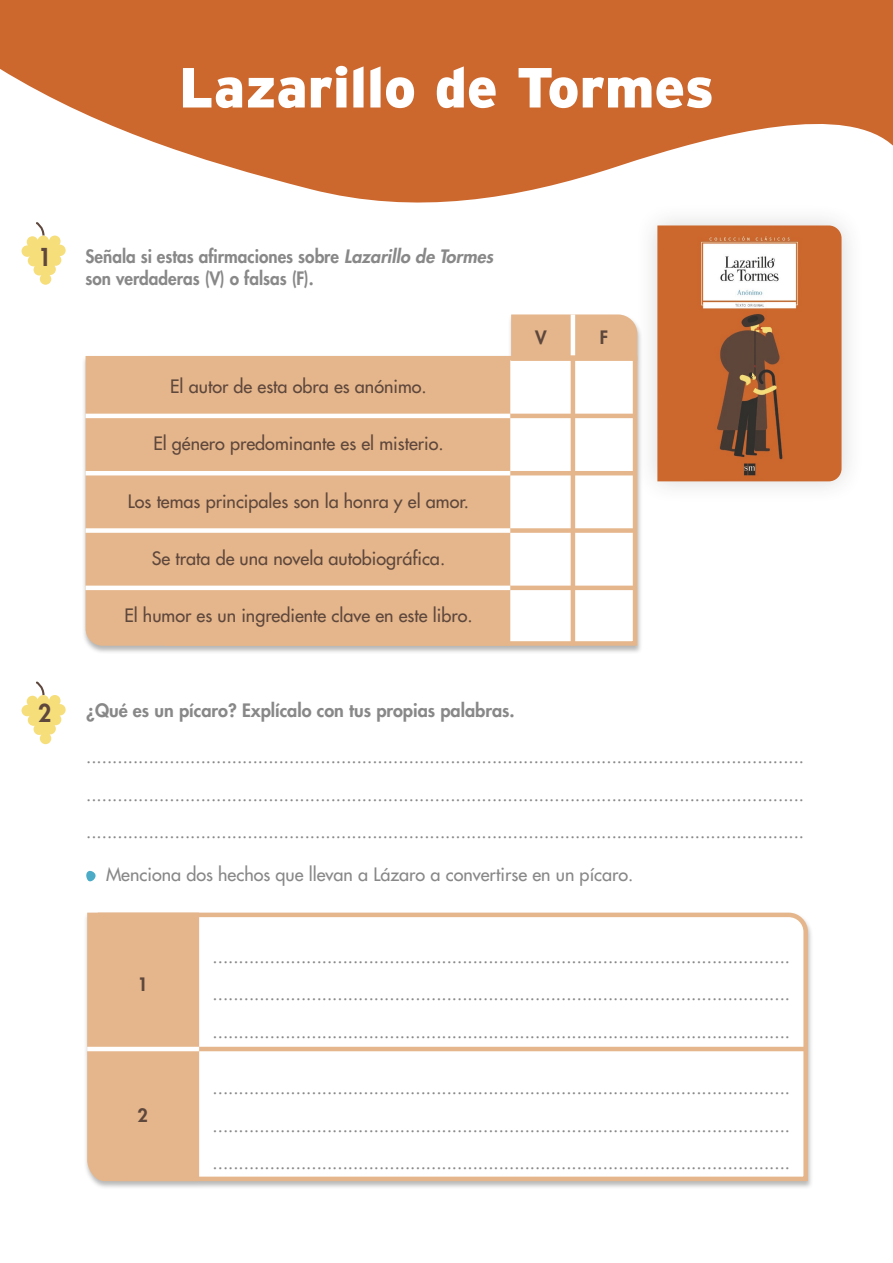
<style>
.page{position:relative;width:893px;height:1263px;background:#fff}
.page>*{position:absolute;margin:0;border:0;box-sizing:border-box;transform-origin:0 0}
.t1{font:900 56.4px "Interstate";color:#fff}
.t2{font:800 24px "Futura Std";color:#5e473c;scale:.95 1}
.t3{font:500 18px/37.5px "Futura Std";color:#888;text-align:justify}
.t4{font:500 18px "Futura Std";color:#5e473c}
.t5{font:800 18px/21.6px "Futura Std";color:#888;scale:.95 1}
.t6{font:800 18px "Futura Std";color:#888}
.t7{font:800 18px "Futura Std";color:#5e473c}
.s1{font-style:italic}
</style>
<div class="page">
<svg style="left:0;top:0;width:893px;height:203px;fill:#cc672e"></svg>
<svg style="left:21px;top:222px;width:45px;height:63px"></svg>
<div style="left:82px;top:314px;width:561px;height:341px;background:#2f2f2e;opacity:.35"></div>
<svg style="left:147px;top:354px;width:492px;height:294px"></svg>
<div style="left:86px;top:356px;width:424px;height:290px;background:#e5b68b"></div>
<hr style="left:323px;top:414px;width:312px;height:4px;background:#e5b68b">
<hr style="left:86px;top:414px;width:424px;height:4px;background:#fff">
<hr style="left:323px;top:586px;width:312px;height:4px;background:#e5b68b">
<hr style="left:86px;top:586px;width:424px;height:4px;background:#fff">
<hr style="left:323px;top:471px;width:312px;height:4px;background:#e5b68b">
<hr style="left:86px;top:471px;width:424px;height:4px;background:#fff">
<div style="left:323px;top:528px;width:312px;height:5px;background:#e5b68b"></div>
<div style="left:86px;top:528px;width:424px;height:5px;background:#fff"></div>
<hr style="left:571px;top:355px;width:4px;height:291px;background:#e5b68b">
<svg style="left:509px;top:314px;width:125px;height:49px;background:#e6bb93"></svg>
<hr style="left:571px;top:314px;width:4px;height:41px;background:#fff">
<svg style="left:21px;top:681px;width:45px;height:63px"></svg>
<svg style="left:86px;top:870px;width:10px;height:12px"></svg>
<div style="left:83px;top:912px;width:730px;height:278px;background:#2f2f2e;opacity:.34"></div>
<svg style="left:96px;top:912px;width:714px;height:271px"></svg>
<svg style="left:87px;top:913px;width:112px;height:268px;background:#e5b68c"></svg>
<hr style="left:186px;top:1047px;width:619px;height:4px;background:#e5b68b">
<hr style="left:87px;top:1047px;width:112px;height:4px;background:#fff">
<div style="left:634px;top:202px;width:231px;height:303px;background:#2f2f2e;opacity:.19"></div>
<img style="left:657px;top:225px;width:184px;height:256px">
<h1 class="t1" style="left:179px;top:53px;width:537px">Lazarillo de Tormes</h1>
<h2 class="t2" style="left:38px;top:242px;width:15px">1</h2>
<p class="t5" style="left:86px;top:246px;width:431px">Señala si estas afirmaciones sobre <span class="s1">Lazarillo de Tormes </span>son verdaderas (V) o falsas (F).</p>
<p class="t4" style="left:170px;top:375px;width:258px">El autor de esta obra es anónimo.</p>
<p class="t4" style="left:153px;top:433px;width:292px">El género predominante es el misterio.</p>
<p class="t4" style="left:128px;top:490px;width:343px">Los temas principales son la honra y el amor.</p>
<p class="t4" style="left:152px;top:547px;width:295px">Se trata de una novela autobiográfica.</p>
<p class="t4" style="left:124px;top:604px;width:350px">El humor es un ingrediente clave en este libro.</p>
<p class="t7" style="left:535px;top:326px;width:13px">V</p>
<p class="t7" style="left:600px;top:326px;width:10px">F</p>
<h2 class="t2" style="left:38px;top:698px;width:15px">2</h2>
<p class="t6" style="left:86px;top:699px;width:430px">¿Qué es un pícaro? Explícalo con tus propias palabras.</p>
<p class="t3" style="left:86px;top:738px;width:719px">.......................................................................................................................................... .......................................................................................................................................... ..........................................................................................................................................</p>
<p class="t3" style="left:106px;top:856px;width:529px">Menciona dos hechos que llevan a Lázaro a convertirse en un pícaro.</p>
<p class="t7" style="left:137px;top:973px;width:12px">1</p>
<p class="t7" style="left:137px;top:1103px;width:12px">2</p>
<p class="t3" style="left:213px;top:937px;width:579px">............................................................................................................... ............................................................................................................... ...............................................................................................................</p>
<p class="t3" style="left:213px;top:1069px;width:579px">............................................................................................................... ............................................................................................................... ...............................................................................................................</p>
</div>
